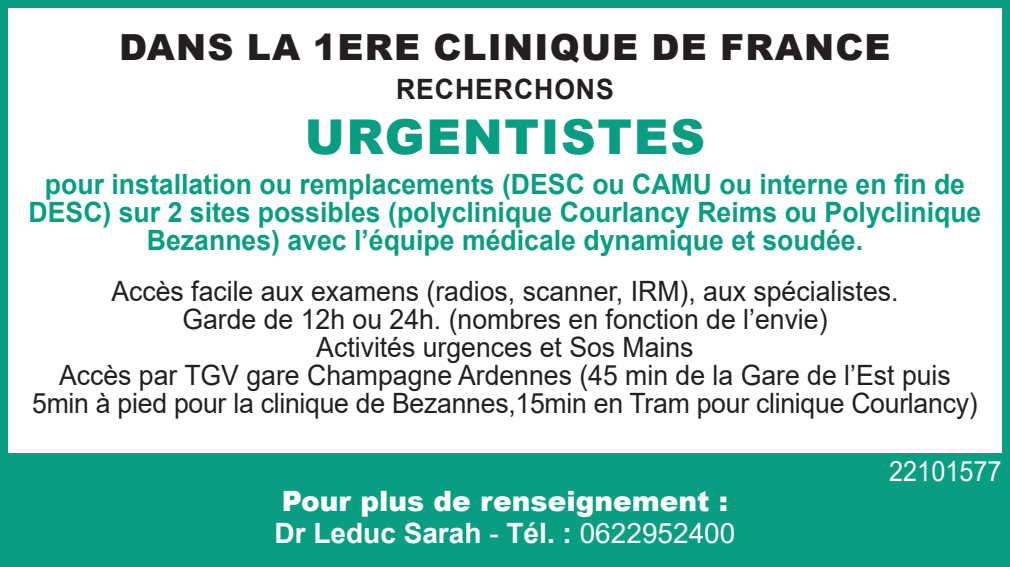
<style>
.page{position:relative;width:1010px;height:567px;background:#fff}
.page>*{position:absolute;margin:0;border:0;box-sizing:border-box;transform-origin:0 0}
.t1{font:900 48px "Arial";letter-spacing:.035em;color:#099e82}
.t2{font:900 36px "Arial";letter-spacing:.035em;color:#231f20}
.t3{font:28px/28px "Arial";color:#231f20;text-align:center;scale:.95 1}
.t4{font:700 28px/28px "Arial";color:#099e82;text-align:center;scale:.95 1}
.t5{font:900 28px/32px "Arial";color:#fff}
.t6{font:700 28px "Arial";letter-spacing:.035em;color:#231f20;scale:.95 1}
.t7{font:28px "Arial";color:#fff;scale:.9 1}
.s1{font-weight:700}
.s2{font-weight:400}
</style>
<div class="page">
<div style="left:0;top:0;width:1009px;height:567px;border:8px solid #099e82"></div>
<div style="left:0;top:454px;width:1009px;height:113px;background:#099e82"></div>
<p class="t2" style="left:119px;top:21px;width:772px">DANS LA 1ERE CLINIQUE DE FRANCE</p>
<p class="t6" style="left:396px;top:70px;width:231px">RECHERCHONS</p>
<h1 class="t1" style="left:305px;top:102px;width:401px">URGENTISTES</h1>
<p class="t4" style="left:29px;top:170px;width:1004px">pour installation ou remplacements (DESC ou CAMU ou interne en fin de<br>DESC) sur 2 sites possibles (polyclinique Courlancy Reims ou Polyclinique<br>Bezannes) avec l’équipe médicale dynamique et soudée.</p>
<p class="t3" style="left:32px;top:276px;width:996px">Accès facile aux examens (radios, scanner, IRM), aux spécialistes.<br>Garde de 12h ou 24h. (nombres en fonction de l’envie)<br>Activités urgences et Sos Mains<br>Accès par TGV gare Champagne Ardennes (45 min de la Gare de l’Est puis 5min à pied pour la clinique de Bezannes,15min en Tram pour clinique Courlancy)</p>
<p class="t5" style="left:274px;top:484px;width:462px">Pour plus de renseignement :<br><span class="s1">Dr Leduc Sarah</span> <span class="s2">-</span> <span class="s1">Tél. :</span> <span class="s2">0622952400</span></p>
<p class="t7" style="left:889px;top:452px;width:126px">22101577</p>
</div>
